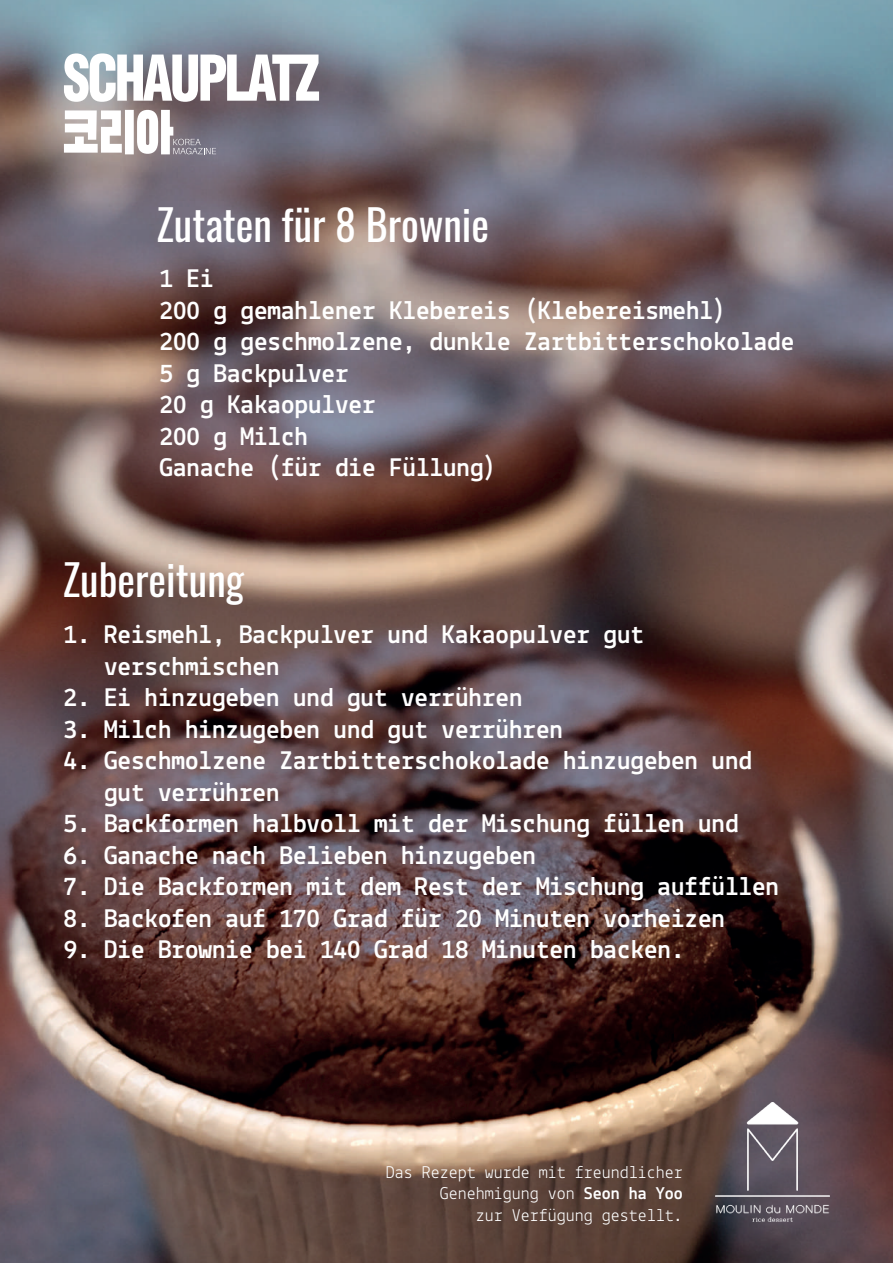
<style>
.page{position:relative;width:893px;height:1263px;background:#fff}
.page>*{position:absolute;margin:0;border:0;box-sizing:border-box;transform-origin:0 0}
.t1{font:42px "Oswald";color:#fff}
.t2{font:700 27px/31.5px "Lekton";color:#fff}
.t3{font:18px/21.6px "Lekton";color:#fff;text-align:right}
.s1{font-weight:700}
</style>
<div class="page">
<img style="left:0;top:0;width:893px;height:1263px">
<svg style="left:64px;top:53px;width:255px;height:49px"></svg>
<svg style="left:64px;top:110px;width:152px;height:44px"></svg>
<img style="left:716px;top:1103px;width:113px;height:118px">
<h1 class="t1" style="left:156px;top:187px;width:334px">Zutaten für 8 Brownie</h1>
<p class="t2" style="left:160px;top:262px;width:636px">1 Ei<br>200 g gemahlener Klebereis (Klebereismehl)<br>200 g geschmolzene, dunkle Zartbitterschokolade<br>5 g Backpulver<br>20 g Kakaopulver<br>200 g Milch<br>Ganache (für die Füllung)</p>
<h1 class="t1" style="left:63px;top:543px;width:183px">Zubereitung</h1>
<p class="t2" style="left:104px;top:618px;width:541px;text-indent:-40px">1. Reismehl, Backpulver und Kakaopulver gut verschmischen</p>
<p class="t2" style="left:64px;top:681px;width:460px">2. Ei hinzugeben und gut verrühren</p>
<p class="t2" style="left:64px;top:712px;width:501px">3. Milch hinzugeben und gut verrühren</p>
<p class="t2" style="left:104px;top:744px;width:649px;text-indent:-40px">4. Geschmolzene Zartbitterschokolade hinzugeben und gut verrühren</p>
<p class="t2" style="left:64px;top:807px;width:676px">5. Backformen halbvoll mit der Mischung füllen und</p>
<p class="t2" style="left:64px;top:838px;width:474px">6. Ganache nach Belieben hinzugeben</p>
<p class="t2" style="left:64px;top:870px;width:717px">7. Die Backformen mit dem Rest der Mischung auffüllen</p>
<p class="t2" style="left:64px;top:902px;width:663px">8. Backofen auf 170 Grad für 20 Minuten vorheizen</p>
<p class="t2" style="left:64px;top:933px;width:622px">9. Die Brownie bei 140 Grad 18 Minuten backen.</p>
<p class="t3" style="left:386px;top:1161px;width:298px">Das Rezept wurde mit freundlicher<br>Genehmigung von <span class="s1">Seon ha Yoo<br></span>zur Verfügung gestellt.</p>
</div>
